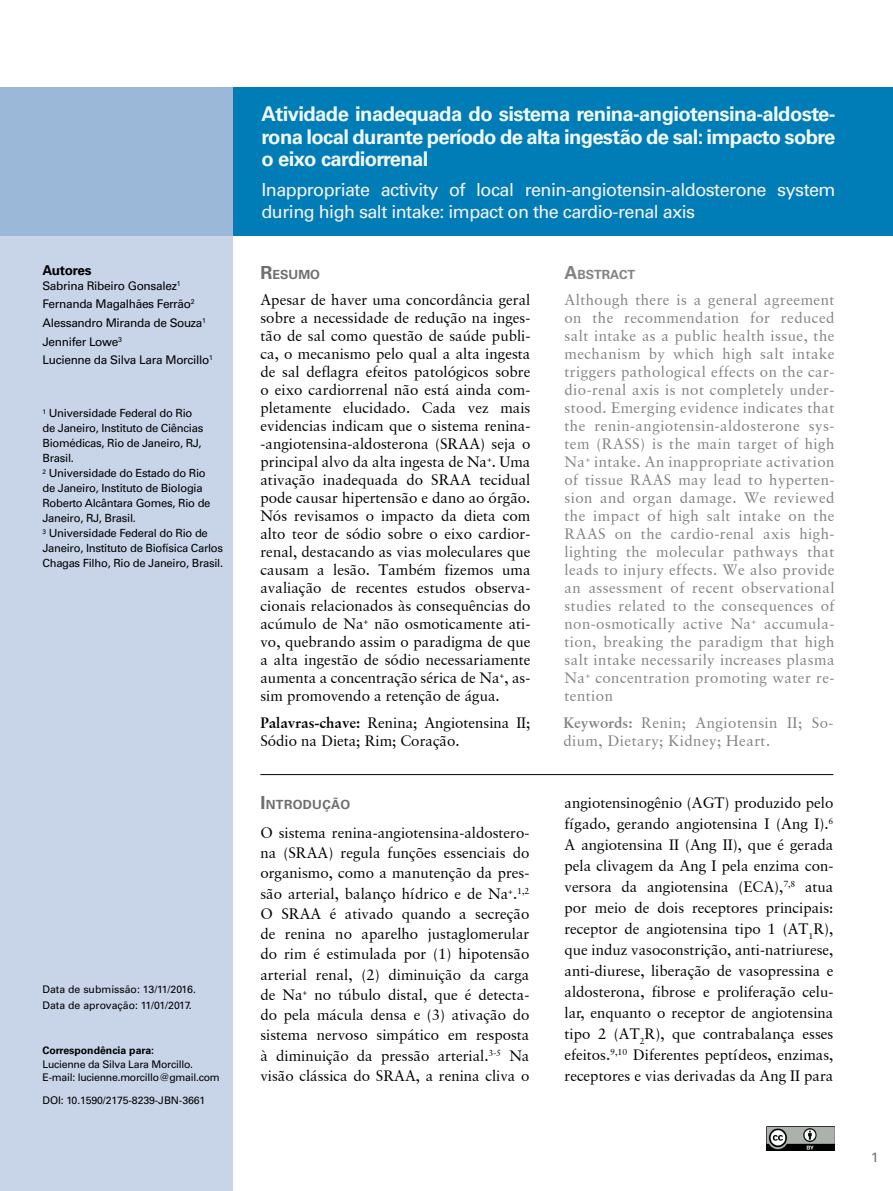
<style>
.page{position:relative;width:893px;height:1191px;background:#fff}
.page>*{position:absolute;margin:0;border:0;box-sizing:border-box;transform-origin:0 0}
.t1{font:700 20.25px/22.5px "Univers LT Std";letter-spacing:-.03em;color:#f0f8f3;text-align:justify}
.t2{font:18px/21.6px "Univers LT Std";letter-spacing:-.03em;color:#f6f4f9}
.t3{font:15px/18px "Garamond Retrospective S Si";color:#000;text-align:justify}
.t4{font:15px/18px "Garamond Retrospective S Si";letter-spacing:.03em;color:#808285;text-align:justify}
.t5{font:13.5px "Univers 65 Bold";letter-spacing:-.025em;color:#000}
.t6{font:13.5px "Univers LT Std";color:#6d6e71}
.t7{font:700 12.6px "Univers LT Std";letter-spacing:.03em;color:#6d6e71}
.t8{font:700 12.6px "Univers LT Std";color:#808285}
.t9{font:11.85px/18.6px "Univers LT Std";letter-spacing:-.025em;color:#000}
.t10{font:11.25px/15px "Univers LT Std";letter-spacing:-.025em;color:#000}
.t11{font:10.5px/13.5px "Univers LT Std";letter-spacing:-.025em;color:#000}
.t12{font:10.5px/15.6px "Univers LT Std";color:#000}
.t13{font:700 10.5px "Univers LT Std";color:#000}
.s1{font-size:18px}
.s2{font-weight:700}
</style>
<div class="page">
<div style="left:0;top:236px;width:233px;height:955px;background:#c8d5e8"></div>
<div style="left:233px;top:87px;width:659px;height:149px;background:#007cb7"></div>
<div style="left:0;top:87px;width:233px;height:149px;background:#9cb8d8"></div>
<img style="left:766px;top:1126px;width:68px;height:24px">
<hr style="left:260px;top:774px;width:573px;height:1px;background:#000">
<p class="t5" style="left:43px;top:262px;width:50px">Autores</p>
<p class="t9" style="left:43px;top:276px;width:172px">Sabrina Ribeiro Gonsalez<sup>1<br></sup>Fernanda Magalhães Ferrão<sup>2<br></sup>Alessandro Miranda de Souza<sup>1<br></sup>Jennifer Lowe<sup>3<br></sup>Lucienne da Silva Lara Morcillo<sup>1</sup></p>
<p class="t10" style="left:43px;top:406px;width:182px"><sup>1</sup> Universidade Federal do Rio<br>de Janeiro, Instituto de Ciências<br>Biomédicas, Rio de Janeiro, RJ,<br>Brasil.<br><sup>2</sup> Universidade do Estado do Rio<br>de Janeiro, Instituto de Biologia<br>Roberto Alcântara Gomes, Rio de<br>Janeiro, RJ, Brasil.<br><sup>3</sup> Universidade Federal do Rio de<br>Janeiro, Instituto de Biofísica Carlos<br>Chagas Filho, Rio de Janeiro, Brasil.</p>
<p class="t12" style="left:43px;top:982px;width:155px">Data de submissão: 13/11/2016.<br>Data de aprovação: 11/01/2017.</p>
<p class="t13" style="left:43px;top:1044px;width:113px">Correspondência para:</p>
<p class="t11" style="left:43px;top:1057px;width:179px">Lucienne da Silva Lara Morcillo.<br>E-mail: lucienne.morcillo@gmail.com</p>
<p class="t11" style="left:43px;top:1093px;width:164px">DOI: 10.1590/2175-8239-JBN-3661</p>
<h1 class="t1" style="left:261px;top:103px;width:576px">Atividade inadequada do sistema renina-angiotensina-aldoste&shy;rona local durante período de alta ingestão de sal: impacto sobre o eixo cardiorrenal</h1>
<p class="t2" style="left:261px;top:179px;width:576px">Inappropriate activity of local renin-angiotensin-aldosterone system during high salt intake: impact on the cardio-renal axis</p>
<p class="t7" style="left:260px;top:267px;width:61px"><span class="s1">R</span>ESUMO</p>
<p class="t3" style="left:260px;top:290px;width:272px">Apesar de haver uma concordância geral sobre a necessidade de redução na inges&shy;tão de sal como questão de saúde publi&shy;ca, o mecanismo pelo qual a alta ingesta de sal deflagra efeitos patológicos sobre o eixo cardiorrenal não está ainda com&shy;pletamente elucidado. Cada vez mais evidencias indicam que o sistema renina--angiotensina-aldosterona (SRAA) seja o principal alvo da alta ingesta de Na<sup>+</sup>. Uma ativação inadequada do SRAA tecidual pode causar hipertensão e dano ao órgão.<br>Nós revisamos o impacto da dieta com alto teor de sódio sobre o eixo cardior&shy;renal, destacando as vias moleculares que causam a lesão. Também fizemos uma avaliação de recentes estudos observa&shy;cionais relacionados às consequências do acúmulo de Na<sup>+</sup> não osmoticamente ati&shy;vo, quebrando assim o paradigma de que a alta ingestão de sódio necessariamente aumenta a concentração sérica de Na<sup>+</sup>, as&shy;sim promovendo a retenção de água.</p>
<p class="t8" style="left:564px;top:267px;width:72px"><span class="s1">A</span>BSTRACT</p>
<p class="t4" style="left:564px;top:290px;width:272px">Although there is a general agreement on the recommendation for reduced salt intake as a public health issue, the mechanism by which high salt intake triggers pathological effects on the car&shy;dio-renal axis is not completely under&shy;stood. Emerging evidence indicates that the renin-angiotensin-aldosterone sys&shy;tem (RASS) is the main target of high Na<sup>+</sup> intake. An inappropriate activation of tissue RAAS may lead to hyperten&shy;sion and organ damage. We reviewed the impact of high salt intake on the RAAS on the cardio-renal axis high&shy;lighting the molecular pathways that leads to injury effects. We also provide an assessment of recent observational studies related to the consequences of non-osmotically active Na<sup>+</sup> accumula&shy;tion, breaking the paradigm that high salt intake necessarily increases plasma Na<sup>+</sup> concentration promoting water re&shy;tention</p>
<p class="t3" style="left:260px;top:714px;width:271px"><span class="s2">Palavras-chave:</span> Renina; Angiotensina II;<br>Sódio na Dieta; Rim; Coração.</p>
<p class="t4" style="left:563px;top:714px;width:271px"><span class="s2">Keywords:</span> Renin; Angiotensin II; So&shy;dium, Dietary; Kidney; Heart.</p>
<p class="t7" style="left:260px;top:797px;width:91px"><span class="s1">I</span>NTRODUÇÃO</p>
<p class="t3" style="left:260px;top:822px;width:270px;line-height:20.2px">O sistema renina-angiotensina-aldostero&shy;na (SRAA) regula funções essenciais do organismo, como a manutenção da pres&shy;são arterial, balanço hídrico e de Na<sup>+</sup>.<sup>1,2<br></sup>O SRAA é ativado quando a secreção de renina no aparelho justaglomerular do rim é estimulada por (1) hipotensão arterial renal, (2) diminuição da carga de Na<sup>+</sup> no túbulo distal, que é detecta&shy;do pela mácula densa e (3) ativação do sistema nervoso simpático em resposta à diminuição da pressão arterial.<sup>3-5</sup> Na visão clássica do SRAA, a renina cliva o</p>
<p class="t3" style="left:564px;top:791px;width:270px;line-height:21px">angiotensinogênio (AGT) produzido pelo fígado, gerando angiotensina I (Ang I).<sup>6<br></sup>A angiotensina II (Ang II), que é gerada pela clivagem da Ang I pela enzima con&shy;versora da angiotensina (ECA),<sup>7,8</sup> atua por meio de dois receptores principais: receptor de angiotensina tipo 1 (AT<sub>1</sub>R), que induz vasoconstrição, anti-natriurese, anti-diurese, liberação de vasopressina e aldosterona, fibrose e proliferação celu&shy;lar, enquanto o receptor de angiotensina tipo 2 (AT<sub>2</sub>R), que contrabalança esses efeitos.<sup>9,10</sup> Diferentes peptídeos, enzimas, receptores e vias derivadas da Ang II para</p>
<p class="t6" style="left:871px;top:1149px;width:9px">1</p>
</div>
